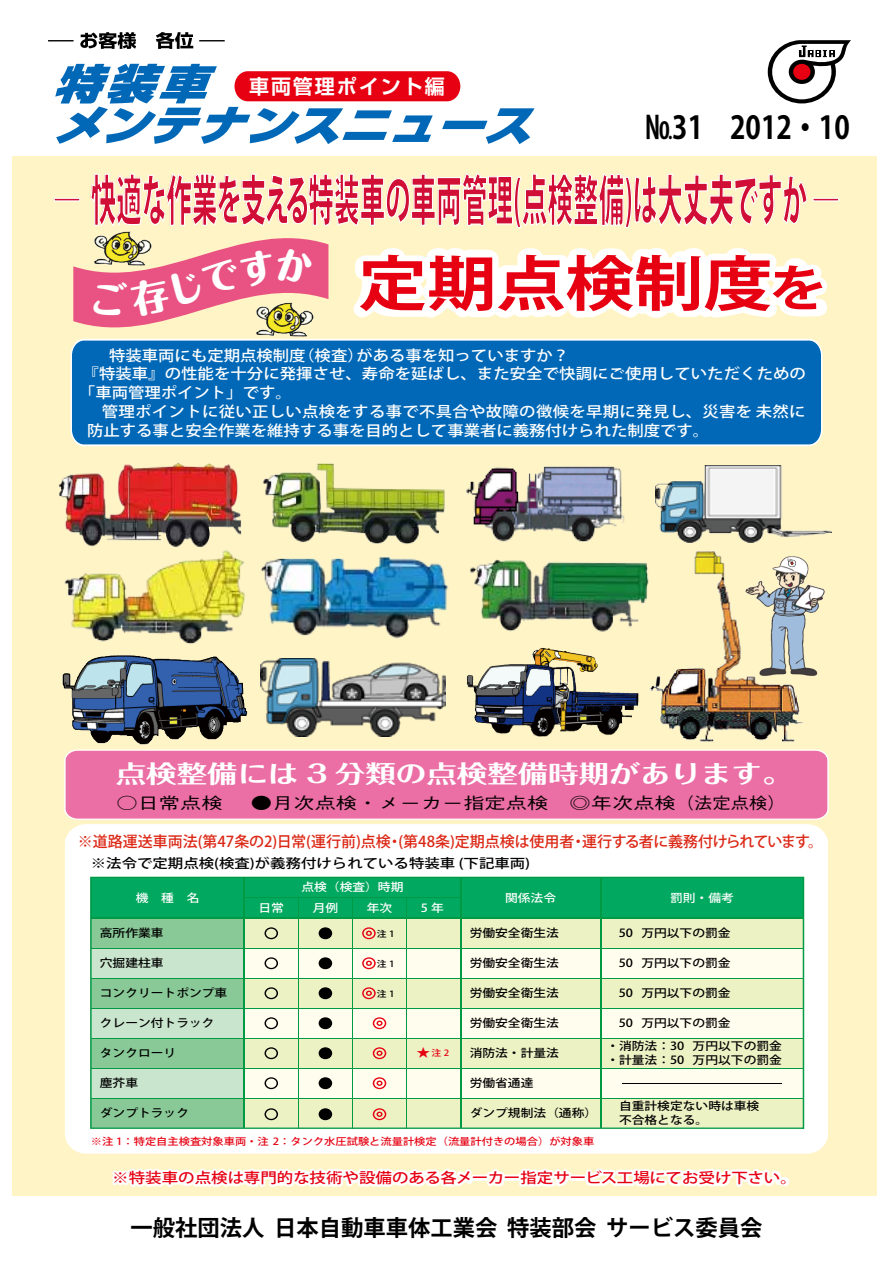
<style>
.page{position:relative;width:893px;height:1263px;background:#fff}
.page>*{position:absolute;margin:0;border:0;box-sizing:border-box;transform-origin:0 0}
.t1{font:700 59.4px "Koz Go Pro";color:#e60012;scale:1.16 1}
.t2{font:800 54px "Koz Go Pro";letter-spacing:-.01em;color:#d00e36;scale:.48 1}
.t3{font:700 31.35px "Koz Go Pro";color:#000;scale:.86 1}
.t4{font:700 24.3px "Folk Pro";color:#fff;scale:1.25 1}
.t5{font:700 22.35px "Koz Go Pro";color:#000}
.t6{font:700 19.95px "Shin Go Pr 5 De";letter-spacing:.1em;color:#fff}
.t7{font:500 16.5px "Koz Go Pro";color:#e60012}
.t8{font:500 16.05px "Gothic BBB Pr 5";color:#040000;scale:1.32 1}
.t9{font:500 15px "Koz Go Pro";color:#dc2715}
.t10{font:500 15px "Koz Go Pro";letter-spacing:-.06em;color:#dc2715}
.t11{font:500 14.85px/18.8px "Koz Go Pro";letter-spacing:.005em;color:#fff;scale:1.1 1}
.t12{font:500 14.55px "Koz Go Pro";color:#e60012;scale:1.14 1}
.t13{font:500 13.05px "Koz Go Pro";color:#000;scale:1.18 1}
.t14{font:500 12.15px "Koz Go Pro";color:#e60012;scale:1.14 1}
.t15{font:500 11.25px/13.8px "Koz Go Pro";color:#000;scale:1.14 1}
.t16{font:500 11.25px "Koz Go Pro";color:#fff;scale:1.14 1}
.t17{font:500 9.9px "Koz Go Pro";color:#e60012;scale:1.14 1}
.t18{font:500 8.55px "Koz Go Pro";color:#000;scale:1.14 1}
.t19{font:500 8.55px "Koz Go Pro";color:#e60012;scale:1.14 1}
.s1{font-size:49.65px}
</style>
<div class="page">
<svg style="left:80px;top:32px;width:56px;height:17px"></svg>
<svg style="left:156px;top:32px;width:37px;height:17px"></svg>
<svg style="left:55px;top:64px;width:480px;height:80px"></svg>
<svg style="left:48px;top:40px;width:26px;height:1px"></svg>
<svg style="left:199px;top:40px;width:26px;height:1px"></svg>
<svg style="left:768px;top:40px;width:83px;height:63px"></svg>
<div style="left:13px;top:156px;width:862px;height:1038px;background:#fff4c5"></div>
<img style="left:817px;top:577px;width:10px;height:97px">
<div style="left:65px;top:824px;width:763px;height:330px;background:#fff;border-radius:21px"></div>
<svg style="left:90px;top:877px;width:714px;height:252px;background:#b0e0b4"></svg>
<hr style="left:244px;top:897px;width:217px;height:1px;background:#094">
<hr style="left:91px;top:918px;width:712px;height:1px;background:#094">
<hr style="left:91px;top:948px;width:712px;height:1px;background:#094">
<hr style="left:91px;top:978px;width:712px;height:1px;background:#094">
<hr style="left:91px;top:1008px;width:712px;height:1px;background:#094">
<hr style="left:91px;top:1038px;width:712px;height:1px;background:#094">
<hr style="left:91px;top:1068px;width:712px;height:1px;background:#094">
<hr style="left:91px;top:1098px;width:712px;height:1px;background:#094">
<hr style="left:243px;top:877px;width:2px;height:251px;background:#094">
<hr style="left:298px;top:898px;width:1px;height:230px;background:#094">
<hr style="left:352px;top:898px;width:1px;height:230px;background:#094">
<hr style="left:406px;top:898px;width:1px;height:230px;background:#094">
<hr style="left:460px;top:877px;width:1px;height:251px;background:#094">
<hr style="left:600px;top:877px;width:1px;height:251px;background:#094">
<svg style="left:264px;top:927px;width:14px;height:12px"></svg>
<svg style="left:264px;top:957px;width:14px;height:12px"></svg>
<svg style="left:264px;top:987px;width:14px;height:12px"></svg>
<svg style="left:319px;top:927px;width:13px;height:12px"></svg>
<svg style="left:319px;top:957px;width:13px;height:12px"></svg>
<svg style="left:319px;top:987px;width:13px;height:12px"></svg>
<svg style="left:362px;top:927px;width:14px;height:12px"></svg>
<svg style="left:362px;top:957px;width:14px;height:12px"></svg>
<svg style="left:362px;top:987px;width:14px;height:12px"></svg>
<hr style="left:622px;top:1083px;width:160px;height:1px;background:#000">
<svg style="left:108px;top:1015px;width:367px;height:181px"></svg>
<div style="left:470px;top:1175px;width:19px;height:6px;border:4px solid #fff"></div>
<svg style="left:483px;top:1113px;width:309px;height:83px"></svg>
<div style="left:64px;top:749px;width:765px;height:71px;background:#eb6ea5"></div>
<div style="left:70px;top:346px;width:752px;height:100px;background:#0068b7"></div>
<img style="left:260px;top:659px;width:186px;height:78px">
<div style="left:54px;top:198px;width:26px;height:4px;border:1px solid #fff"></div>
<div style="left:812px;top:198px;width:27px;height:4px;border:1px solid #fff"></div>
<img style="left:62px;top:655px;width:186px;height:90px">
<img style="left:263px;top:463px;width:182px;height:77px">
<img style="left:261px;top:540px;width:188px;height:99px">
<img style="left:470px;top:559px;width:167px;height:73px">
<img style="left:59px;top:462px;width:183px;height:78px">
<img style="left:466px;top:648px;width:171px;height:89px">
<img style="left:64px;top:540px;width:181px;height:104px">
<img style="left:466px;top:466px;width:159px;height:76px">
<img style="left:637px;top:550px;width:180px;height:200px">
<img style="left:656px;top:465px;width:175px;height:78px">
<svg style="left:73px;top:173px;width:761px;height:181px"></svg>
<h3 class="t6" style="left:249px;top:70px;width:197px">車両管理ポイント編</h3>
<h3 class="t3" style="left:645px;top:107px;width:69px">No31</h3>
<h3 class="t3" style="left:730px;top:107px;width:141px">2012・10</h3>
<h2 class="t2" style="left:54px;top:165px;width:1636px">― 快適な作業を支える特装車の車両管理(点検整備)は大丈夫ですか ―</h2>
<h1 class="t1" style="left:358px;top:245px;width:405px">定期点検制度<span class="s1">を</span></h1>
<h3 class="t11" style="left:356px;top:347px;width:195px">がある事を知っていますか?</h3>
<h3 class="t11" style="left:79px;top:347px;width:662px;text-indent:30px">特装車両にも定期点検制度<br>『特装車』の性能を十分に発揮させ、寿命を延ばし、また安全で快調にご使用していただくための「車両管理ポイント」です。</h3>
<h3 class="t11" style="left:87px;top:403px;width:655px;text-indent:15px">管理ポイントに従い正しい点検をする事で不具合や故障の徴候を早期に発見し、災害を未然に防止する事と安全作業を維持する事を目的として事業者に義務付けられた制度です。</h3>
<h3 class="t11" style="left:298px;top:347px;width:61px">（検査）</h3>
<h3 class="t4" style="left:116px;top:753px;width:543px">点検整備には 3 分類の点検整備時期があります。</h3>
<h3 class="t8" style="left:251px;top:789px;width:407px">●月次点検・メーカー指定点検　◎年次点検（法定点検(</h3>
<h3 class="t8" style="left:116px;top:789px;width:82px">○日常点検</h3>
<h3 class="t9" style="left:78px;top:832px;width:315px">※道路運送車両法第( 47条の )2 日常(運行前)点検</h3>
<h3 class="t9" style="left:387px;top:832px;width:189px">・(第48条)定期点検は使用者</h3>
<h3 class="t10" style="left:582px;top:832px;width:243px">運行する者に義務付けられています。</h3>
<h3 class="t9" style="left:571px;top:832px;width:16px">・</h3>
<p class="t13" style="left:91px;top:855px;width:374px">※法令で定期点検(検査)が義務付けられている特装車 (下記車両(</p>
<p class="t16" style="left:301px;top:880px;width:91px">点検（検査）時期</p>
<p class="t16" style="left:136px;top:890px;width:57px">機　種　名</p>
<p class="t16" style="left:670px;top:890px;width:57px">罰則・備考</p>
<p class="t16" style="left:505px;top:890px;width:46px">関係法令</p>
<p class="t16" style="left:367px;top:900px;width:24px">年次</p>
<p class="t16" style="left:421px;top:900px;width:22px">5年</p>
<p class="t16" style="left:259px;top:900px;width:24px">日常</p>
<p class="t16" style="left:313px;top:900px;width:24px">月例</p>
<p class="t15" style="left:100px;top:926px;width:57px">高所作業車</p>
<p class="t15" style="left:100px;top:956px;width:57px">穴掘建柱車</p>
<p class="t15" style="left:100px;top:986px;width:113px">コンクリートポンプ車</p>
<p class="t15" style="left:100px;top:1016px;width:102px">クレーン付トラック</p>
<p class="t15" style="left:100px;top:1046px;width:69px">タンクローリ</p>
<p class="t15" style="left:100px;top:1076px;width:35px">塵芥車</p>
<p class="t15" style="left:100px;top:1106px;width:80px">ダンプトラック</p>
<p class="t18" style="left:377px;top:928px;width:17px">注1</p>
<p class="t18" style="left:377px;top:958px;width:17px">注1</p>
<p class="t18" style="left:377px;top:988px;width:17px">注1</p>
<p class="t14" style="left:417px;top:1044px;width:14px">★</p>
<p class="t19" style="left:432px;top:1048px;width:17px">注2</p>
<p class="t15" style="left:470px;top:927px;width:80px">労働安全衛生法</p>
<p class="t15" style="left:470px;top:957px;width:80px">労働安全衛生法</p>
<p class="t15" style="left:470px;top:987px;width:80px">労働安全衛生法</p>
<p class="t15" style="left:470px;top:1016px;width:80px">労働安全衛生法</p>
<p class="t15" style="left:470px;top:1046px;width:80px">消防法・計量法</p>
<p class="t15" style="left:470px;top:1076px;width:57px">労働省通達</p>
<p class="t15" style="left:470px;top:1106px;width:113px">ダンプ規制法（通称(</p>
<p class="t17" style="left:91px;top:1135px;width:443px">※注 1：特定自主検査対象車両・注 2：タンク水圧試験と流量計検定（流量計付きの場合）が対象車</p>
<p class="t15" style="left:619px;top:927px;width:14px">50</p>
<p class="t15" style="left:641px;top:927px;width:80px">万円以下の罰金</p>
<p class="t15" style="left:619px;top:957px;width:14px">50</p>
<p class="t15" style="left:641px;top:957px;width:80px">万円以下の罰金</p>
<p class="t15" style="left:619px;top:987px;width:14px">50</p>
<p class="t15" style="left:641px;top:987px;width:80px">万円以下の罰金</p>
<p class="t15" style="left:619px;top:1016px;width:14px">50</p>
<p class="t15" style="left:641px;top:1016px;width:80px">万円以下の罰金</p>
<p class="t15" style="left:606px;top:1039px;width:70px">・消防法：30</p>
<p class="t15" style="left:693px;top:1039px;width:80px">万円以下の罰金</p>
<p class="t15" style="left:693px;top:1053px;width:80px">万円以下の罰金</p>
<p class="t15" style="left:606px;top:1053px;width:70px">・計量法：50</p>
<p class="t15" style="left:619px;top:1099px;width:125px">自重計検定ない時は車検不合格となる。</p>
<p class="t12" style="left:112px;top:1168px;width:602px">※特装車の点検は専門的な技術や設備のある各メーカー指定サービス工場にてお受け下さい。</p>
<h3 class="t7" style="left:108px;top:1169px;width:686px">※特装車の点検は専門的な技術や設備のある各メーカー指定サービス工場にてお受け下さい。</h3>
<h3 class="t5" style="left:131px;top:1213px;width:633px">一般社団法人日本自動車車体工業会特装部会サービス委員会</h3>
</div>
